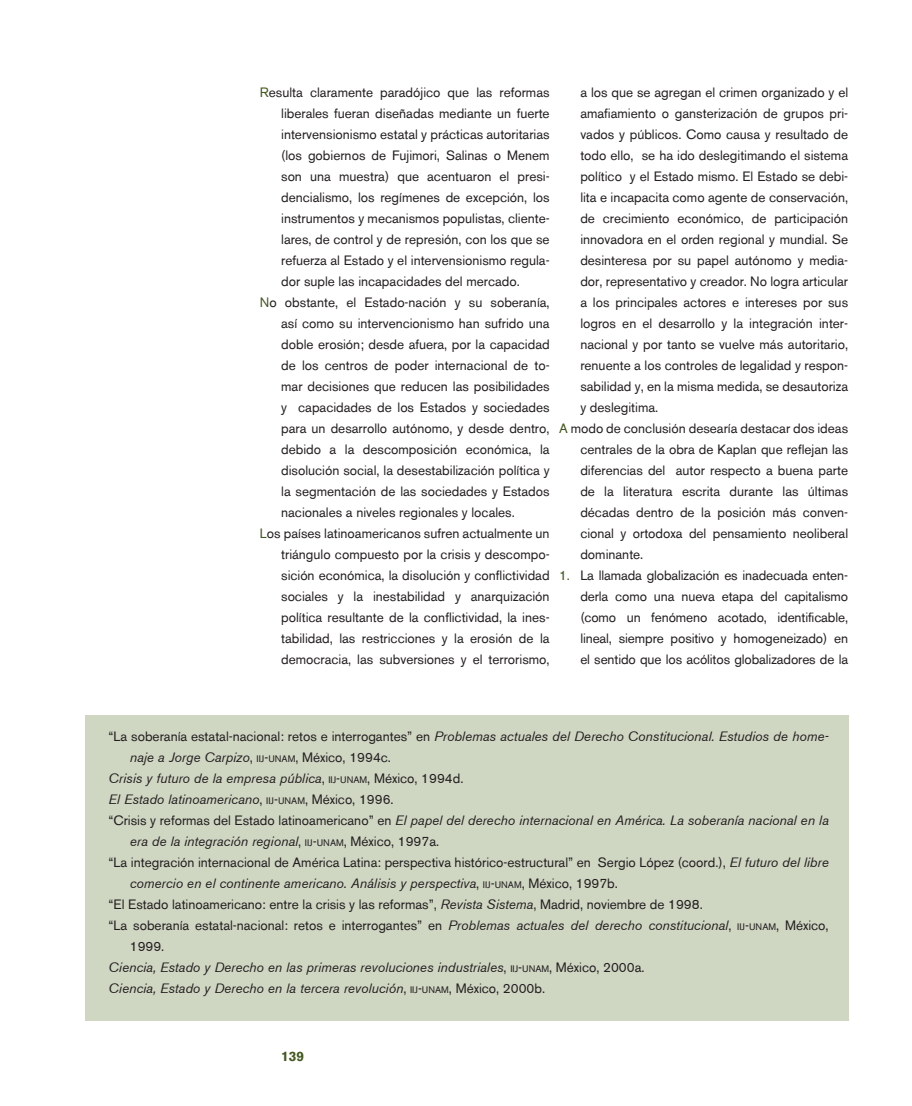
<style>
.page{position:relative;width:912px;height:1106px;background:#fff}
.page>*{position:absolute;margin:0;border:0;box-sizing:border-box;transform-origin:0 0}
.cuerpo_texto{font:13.5px/21px "Akzidenz Grotesk BE";color:#231f20;text-align:justify}
.cuerpo_texto-2{font:italic 13.5px/21px "Akzidenz Grotesk BE";color:#231f20}
.t1{font:700 13.5px "Akzidenz Grotesk BE";color:#44591f}
.s1{color:#44591f}
.s2{font-style:normal}
.s3{font-style:normal;font-size:9.45px}
.s4{font-style:italic}
.s5{font-size:9.45px}
</style>
<div class="page">
<div style="left:85px;top:715px;width:762px;height:305px;background:#cfd6c2"></div>
<p class="cuerpo_texto" style="left:281px;top:82px;width:270px;text-indent:-21px"><span class="s1">R</span>esulta claramente paradójico que las reformas liberales fueran diseñadas mediante un fuerte intervensionismo estatal y prácticas autoritarias (los gobiernos de Fujimori, Salinas o Menem son una muestra) que acentuaron el presi&shy;dencialismo, los regímenes de excepción, los instrumentos y mecanismos populistas, cliente&shy;lares, de control y de represión, con los que se refuerza al Estado y el intervensionismo regula&shy;dor suple las incapacidades del mercado.</p>
<p class="cuerpo_texto" style="left:281px;top:292px;width:270px;text-indent:-21px"><span class="s1">N</span>o obstante, el Estado-nación y su soberanía, así como su intervencionismo han sufrido una doble erosión; desde afuera, por la capacidad de los centros de poder internacional de to&shy;mar decisiones que reducen las posibilidades y capacidades de los Estados y sociedades para un desarrollo autónomo, y desde dentro, debido a la descomposición económica, la disolución social, la desestabilización política y la segmentación de las sociedades y Estados nacionales a niveles regionales y locales.</p>
<p class="cuerpo_texto" style="left:281px;top:523px;width:270px;text-indent:-21px"><span class="s1">L</span>os países latinoamericanos sufren actualmente un triángulo compuesto por la crisis y descompo&shy;sición económica, la disolución y conflictividad sociales y la inestabilidad y anarquización política resultante de la conflictividad, la ines&shy;tabilidad, las restricciones y la erosión de la democracia, las subversiones y el terrorismo,</p>
<p class="cuerpo_texto" style="left:580px;top:82px;width:269px">a los que se agregan el crimen organizado y el amafiamiento o gansterización de grupos pri&shy;vados y públicos. Como causa y resultado de todo ello, se ha ido deslegitimando el sistema político y el Estado mismo. El Estado se debi&shy;lita e incapacita como agente de conservación, de crecimiento económico, de participación innovadora en el orden regional y mundial. Se desinteresa por su papel autónomo y media&shy;dor, representativo y creador. No logra articular a los principales actores e intereses por sus logros en el desarrollo y la integración inter&shy;nacional y por tanto se vuelve más autoritario, renuente a los controles de legalidad y respon&shy;sabilidad y, en la misma medida, se desautoriza y deslegitima.</p>
<p class="cuerpo_texto" style="left:580px;top:418px;width:269px;text-indent:-21px"><span class="s1">A</span> modo de conclusión desearía destacar dos ideas centrales de la obra de Kaplan que reflejan las diferencias del autor respecto a buena parte de la literatura escrita durante las últimas décadas dentro de la posición más conven&shy;cional y ortodoxa del pensamiento neoliberal dominante.</p>
<p class="cuerpo_texto" style="left:580px;top:565px;width:269px;text-indent:-21px"><span class="s1">1.</span> La llamada globalización es inadecuada enten&shy;derla como una nueva etapa del capitalismo (como un fenómeno acotado, identificable, lineal, siempre positivo y homogeneizado) en el sentido que los acólitos globalizadores de la</p>
<p class="cuerpo_texto-2" style="left:130px;top:726px;width:700px;text-indent:-21px"><span class="s2">“La soberanía estatal-nacional: retos e interrogantes” en</span> Problemas actuales del Derecho Constitucional. Estudios de home&shy;naje a Jorge Carpizo<span class="s2">,</span> <span class="s3">IIJ</span><span class="s2">-</span><span class="s3">UNAM</span><span class="s2">, México, 1994c.</span></p>
<p class="cuerpo_texto-2" style="left:108px;top:768px;width:356px">Crisis y futuro de la empresa pública<span class="s2">,</span> <span class="s3">IIJ</span><span class="s2">-</span><span class="s3">UNAM</span><span class="s2">, México, 1994d.</span></p>
<p class="cuerpo_texto-2" style="left:108px;top:789px;width:286px">El Estado latinoamericano<span class="s2">,</span> <span class="s3">IIJ</span><span class="s2">-</span><span class="s3">UNAM</span><span class="s2">, México, 1996.</span></p>
<p class="cuerpo_texto-2" style="left:130px;top:810px;width:700px;text-indent:-21px"><span class="s2">“Crisis y reformas del Estado latinoamericano” en</span> El papel del derecho internacional en América. La soberanía nacional en la era de la integración regional<span class="s2">,</span> <span class="s3">IIJ</span><span class="s2">-</span><span class="s3">UNAM</span><span class="s2">, México, 1997a.</span></p>
<p class="cuerpo_texto" style="left:130px;top:852px;width:700px;text-indent:-21px">“La integración internacional de América Latina: perspectiva histórico-estructural” en Sergio López (coord.), <span class="s4">El futuro del libre comercio en el continente americano. Análisis y perspectiva</span>, <span class="s5">IIJ</span>-<span class="s5">UNAM</span>, México, 1997b.</p>
<p class="cuerpo_texto" style="left:108px;top:894px;width:595px">“El Estado latinoamericano: entre la crisis y las reformas”, <span class="s4">Revista Sistema</span>, Madrid, noviembre de 1998.</p>
<p class="cuerpo_texto" style="left:130px;top:915px;width:700px;text-indent:-21px">“La soberanía estatal-nacional: retos e interrogantes” en <span class="s4">Problemas actuales del derecho constitucional</span>, <span class="s5">IIJ</span>-<span class="s5">UNAM</span>, México,<br>1999.</p>
<p class="cuerpo_texto-2" style="left:108px;top:957px;width:537px">Ciencia, Estado y Derecho en las primeras revoluciones industriales<span class="s2">,</span> <span class="s3">IIJ</span><span class="s2">-</span><span class="s3">UNAM</span><span class="s2">, México, 2000a.</span></p>
<p class="cuerpo_texto-2" style="left:108px;top:978px;width:438px">Ciencia, Estado y Derecho en la tercera revolución<span class="s2">,</span> <span class="s3">IIJ</span><span class="s2">-</span><span class="s3">UNAM</span><span class="s2">, México, 2000b.</span></p>
<p class="t1" style="left:281px;top:1048px;width:24px">139</p>
</div>
